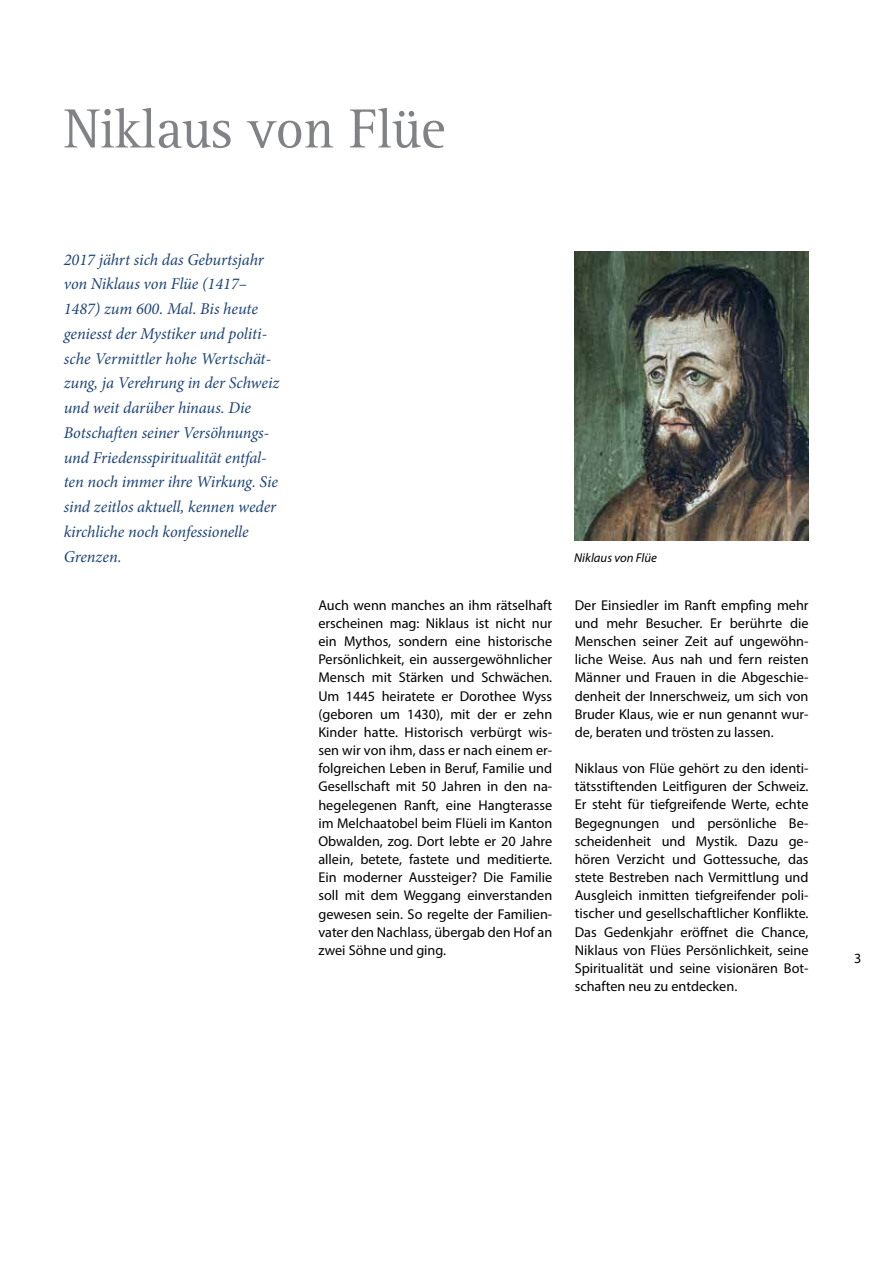
<style>
.page{position:relative;width:893px;height:1263px;background:#fff}
.page>*{position:absolute;margin:0;border:0;box-sizing:border-box;transform-origin:0 0}
.t1{font:57px "Rotis Serif";letter-spacing:-.015em;color:#808285}
.t2{font:italic 16.5px/24.8px "Minion Pro";letter-spacing:-.005em;color:#1c4379}
.t3{font:14.25px/18.1px "Myriad Pro";color:#000;text-align:justify}
.t4{font:14.1px "Myriad Pro";color:#000}
.t5{font:italic 12.75px "Myriad Pro";color:#000}
</style>
<div class="page">
<img style="left:574px;top:252px;width:234px;height:288px">
<p class="t1" style="left:63px;top:96px;width:384px">Niklaus von Flüe</p>
<p class="t2" style="left:64px;top:247px;width:217px">2017 jährt sich das Geburtsjahr von Niklaus von Flüe (1417–<br>1487) zum 600. Mal. Bis heute geniesst der Mystiker und politi&shy;sche Vermittler hohe Wertschät&shy;zung, ja Verehrung in der Schweiz und weit darüber hinaus. Die<br>Botschaften seiner Versöhnungs&shy;und Friedensspiritualität entfal&shy;ten noch immer ihre Wirkung. Sie sind zeitlos aktuell, kennen weder kirchliche noch konfessionelle<br>Grenzen.</p>
<p class="t3" style="left:318px;top:596px;width:235px">Auch wenn manches an ihm rätselhaft erscheinen mag: Niklaus ist nicht nur ein Mythos, sondern eine historische Persönlichkeit, ein aussergewöhnlicher Mensch mit Stärken und Schwächen.<br>Um 1445 heiratete er Dorothee Wyss (geboren um 1430), mit der er zehn Kinder hatte. Historisch verbürgt wis&shy;sen wir von ihm, dass er nach einem er&shy;folgreichen Leben in Beruf, Familie und Gesellschaft mit 50 Jahren in den na&shy;hegelegenen Ranft, eine Hangterasse im Melchaatobel beim Flüeli im Kanton Obwalden, zog. Dort lebte er 20 Jahre allein, betete, fastete und meditierte.<br>Ein moderner Aussteiger? Die Familie soll mit dem Weggang einverstanden gewesen sein. So regelte der Familien&shy;vater den Nachlass, übergab den Hof an zwei Söhne und ging.</p>
<p class="t5" style="left:574px;top:550px;width:84px">Niklaus von Flüe</p>
<p class="t3" style="left:575px;top:596px;width:235px">Der Einsiedler im Ranft empfing mehr und mehr Besucher. Er berührte die Menschen seiner Zeit auf ungewöhn&shy;liche Weise. Aus nah und fern reisten Männer und Frauen in die Abgeschie&shy;denheit der Innerschweiz, um sich von Bruder Klaus, wie er nun genannt wur&shy;de, beraten und trösten zu lassen.</p>
<p class="t3" style="left:575px;top:759px;width:235px">Niklaus von Flüe gehört zu den identi&shy;tätsstiftenden Leitfiguren der Schweiz.<br>Er steht für tiefgreifende Werte, echte Begegnungen und persönliche Be&shy;scheidenheit und Mystik. Dazu ge&shy;hören Verzicht und Gottessuche, das stete Bestreben nach Vermittlung und Ausgleich inmitten tiefgreifender poli&shy;tischer und gesellschaftlicher Konflikte.<br>Das Gedenkjahr eröffnet die Chance, Niklaus von Flües Persönlichkeit, seine Spiritualität und seine visionären Bot&shy;schaften neu zu entdecken.</p>
<p class="t4" style="left:854px;top:950px;width:9px">3</p>
</div>
